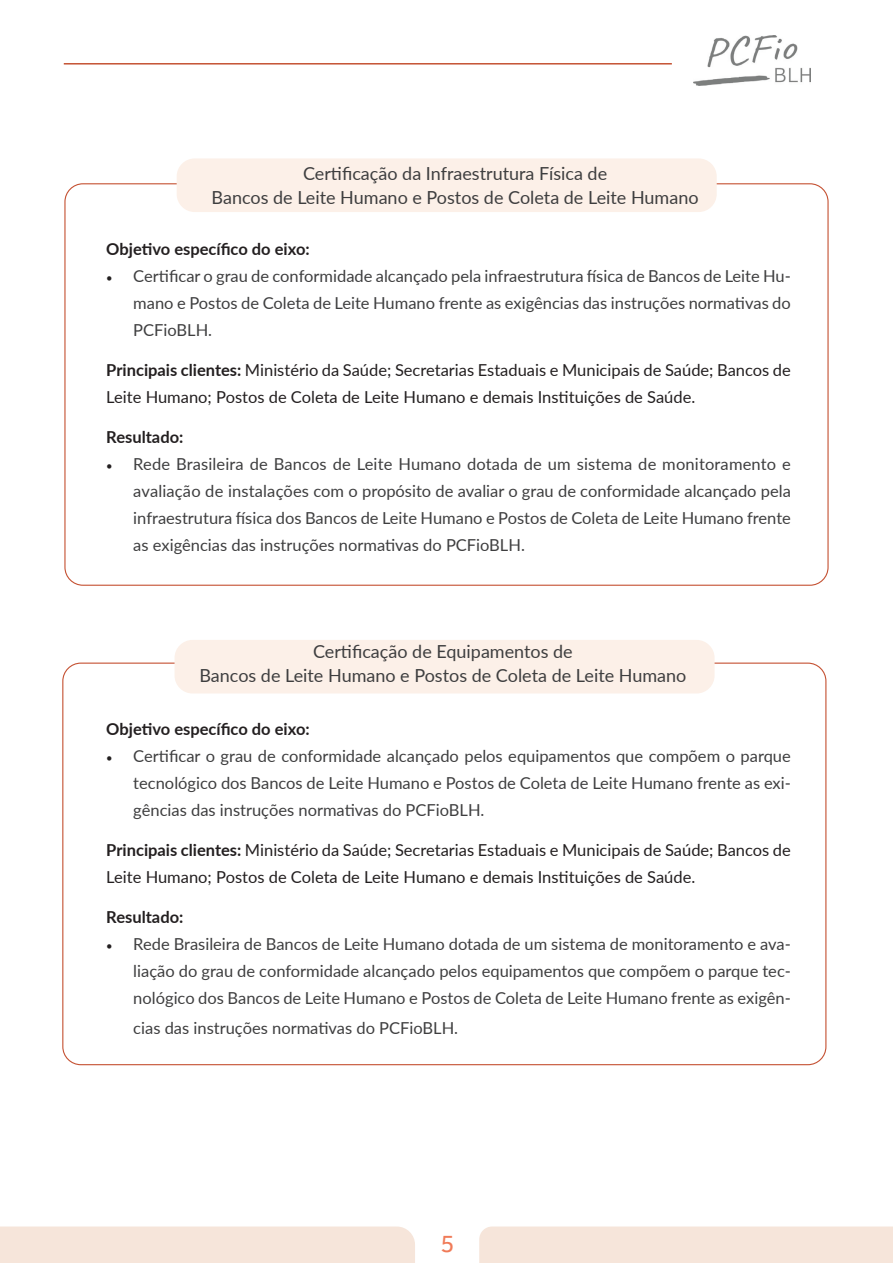
<style>
.page{position:relative;width:893px;height:1263px;background:#fff}
.page>*{position:absolute;margin:0;border:0;box-sizing:border-box;transform-origin:0 0}
.t1{font:24px "Clear Sans";color:#f07b58}
.t2{font:18px/24px "Lato";color:#3e3e3f;text-align:center}
.t3{font:16.5px/27px "Lato";color:#3e3e3f;text-align:justify}
.t4{font:16.5px/27px "Lato";color:#231f20}
.t5{font:700 16.5px "Lato";color:#231f20}
.s1{font-family:"Minion Pro";color:#231f20}
.s2{font-weight:700}
</style>
<div class="page">
<div style="left:0;top:1226px;width:415px;height:37px;background:#f6e5da"></div>
<div style="left:479px;top:1226px;width:414px;height:37px;background:#f6e5da"></div>
<hr style="left:64px;top:63px;width:608px;height:2px;background:#c55233">
<img style="left:693px;top:35px;width:117px;height:50px">
<div style="left:175px;top:640px;width:540px;height:53px;background:#fcf0e8;border-radius:18px"></div>
<div style="left:177px;top:158px;width:540px;height:54px;background:#fcf0e8;border-radius:18px"></div>
<p class="t2" style="left:212px;top:160px;width:488px">Certificação da Infraestrutura Física de<br>Bancos de Leite Humano e Postos de Coleta de Leite Humano</p>
<p class="t5" style="left:106px;top:237px;width:205px">Objetivo específico do eixo:</p>
<p class="t3" style="left:133px;top:262px;width:659px;text-indent:-27px"><span class="s1">•</span> Certificar o grau de conformidade alcançado pela infraestrutura física de Bancos de Leite Hu&shy;mano e Postos de Coleta de Leite Humano frente as exigências das instruções normativas do PCFioBLH.</p>
<p class="t4" style="left:106px;top:356px;width:686px"><span class="s2">Principais clientes:</span> Ministério da Saúde; Secretarias Estaduais e Municipais de Saúde; Bancos de<br>Leite Humano; Postos de Coleta de Leite Humano e demais Instituições de Saúde.</p>
<p class="t5" style="left:106px;top:425px;width:79px">Resultado:</p>
<p class="t3" style="left:133px;top:450px;width:659px;text-indent:-27px"><span class="s1">•</span> Rede Brasileira de Bancos de Leite Humano dotada de um sistema de monitoramento e avaliação de instalações com o propósito de avaliar o grau de conformidade alcançado pela infraestrutura física dos Bancos de Leite Humano e Postos de Coleta de Leite Humano frente as exigências das instruções normativas do PCFioBLH.</p>
<p class="t2" style="left:199px;top:639px;width:488px">Certificação de Equipamentos de<br>Bancos de Leite Humano e Postos de Coleta de Leite Humano</p>
<p class="t5" style="left:106px;top:717px;width:205px">Objetivo específico do eixo:</p>
<p class="t3" style="left:133px;top:742px;width:659px;text-indent:-27px"><span class="s1">•</span> Certificar o grau de conformidade alcançado pelos equipamentos que compõem o parque tecnológico dos Bancos de Leite Humano e Postos de Coleta de Leite Humano frente as exi&shy;gências das instruções normativas do PCFioBLH.</p>
<p class="t4" style="left:106px;top:836px;width:686px"><span class="s2">Principais clientes:</span> Ministério da Saúde; Secretarias Estaduais e Municipais de Saúde; Bancos de<br>Leite Humano; Postos de Coleta de Leite Humano e demais Instituições de Saúde.</p>
<p class="t5" style="left:106px;top:904px;width:79px">Resultado:</p>
<p class="t3" style="left:133px;top:929px;width:659px;text-indent:-27px"><span class="s1">•</span> Rede Brasileira de Bancos de Leite Humano dotada de um sistema de monitoramento e ava&shy;liação do grau de conformidade alcançado pelos equipamentos que compõem o parque tec&shy;nológico dos Bancos de Leite Humano e Postos de Coleta de Leite Humano frente as exigên-</p>
<p class="t3" style="left:133px;top:1013px;width:326px">cias das instruções normativas do PCFioBLH.</p>
<h1 class="t1" style="left:441px;top:1228px;width:15px">5</h1>
</div>
